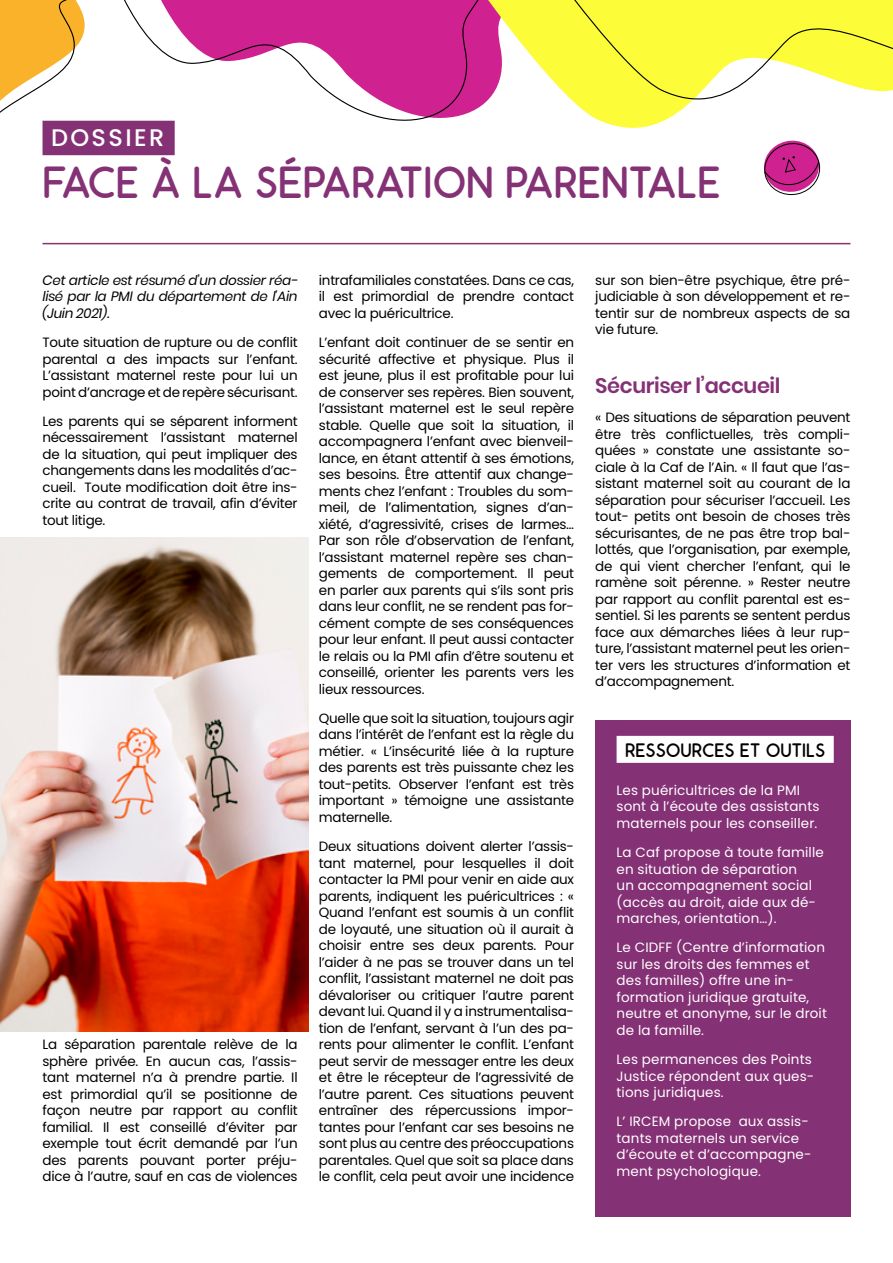
<style>
.page{position:relative;width:893px;height:1263px;background:#fff}
.page>*{position:absolute;margin:0;border:0;box-sizing:border-box;transform-origin:0 0}
.t1{font:45px "Odin Rounded";color:#853175}
.t2{font:500 24px "Poppins";letter-spacing:.1em;color:#fff}
.t3{font:600 21px "Poppins";letter-spacing:-.02em;color:#853175}
.t4{font:19.5px "Odin Rounded";color:#000}
.t5{font:13.5px/16.5px "Poppins";letter-spacing:-.02em;color:#000;text-align:justify}
.t6{font:13.5px/16.5px "Poppins";letter-spacing:.01em;color:#fff}
.t7{font:italic 13.5px/16.5px "Poppins";letter-spacing:-.02em;color:#000;text-align:justify}
</style>
<div class="page">
<svg style="left:764px;top:150px;width:57px;height:46px"></svg>
<div style="left:43px;top:121px;width:132px;height:34px;background:#853175"></div>
<hr style="left:43px;top:243px;width:807px;height:1px;background:#853175">
<svg style="left:156px;top:0;width:329px;height:148px"></svg>
<svg style="left:0;top:0;width:156px;height:245px"></svg>
<svg style="left:485px;top:0;width:329px;height:150px"></svg>
<svg style="left:549px;top:0;width:344px;height:121px"></svg>
<img style="left:0;top:538px;width:308px;height:493px">
<div style="left:595px;top:720px;width:255px;height:497px;background:#853175"></div>
<div style="left:617px;top:736px;width:217px;height:27px;background:#fff"></div>
<h2 class="t2" style="left:51px;top:124px;width:115px">DOSSIER</h2>
<h1 class="t1" style="left:43px;top:157px;width:680px">FACE À LA SÉPARATION PARENTALE</h1>
<p class="t7" style="left:43px;top:272px;width:257px">Cet article est résumé d’un dossier réa&shy;lisé par la PMI du département de l’Ain (Juin 2021).</p>
<p class="t5" style="left:43px;top:334px;width:257px">Toute situation de rupture ou de conflit parental a des impacts sur l’enfant.<br>L’assistant maternel reste pour lui un point d’ancrage et de repère sécurisant.</p>
<p class="t5" style="left:43px;top:413px;width:257px">Les parents qui se séparent informent nécessairement l’assistant maternel de la situation, qui peut impliquer des changements dans les modalités d’ac&shy;cueil. Toute modification doit être ins&shy;crite au contrat de travail, afin d’éviter tout litige.</p>
<p class="t5" style="left:43px;top:1036px;width:257px">La séparation parentale relève de la sphère privée. En aucun cas, l’assis&shy;tant maternel n’a à prendre partie. Il est primordial qu’il se positionne de façon neutre par rapport au conflit familial. Il est conseillé d’éviter par exemple tout écrit demandé par l’un des parents pouvant porter préju&shy;dice à l’autre, sauf en cas de violences</p>
<p class="t5" style="left:319px;top:272px;width:257px">intrafamiliales constatées. Dans ce cas, il est primordial de prendre contact avec la puéricultrice.</p>
<p class="t5" style="left:319px;top:334px;width:257px">L’enfant doit continuer de se sentir en sécurité affective et physique. Plus il est jeune, plus il est profitable pour lui de conserver ses repères. Bien souvent, l’assistant maternel est le seul repère stable. Quelle que soit la situation, il accompagnera l’enfant avec bienveil&shy;lance, en étant attentif à ses émotions, ses besoins. Être attentif aux change&shy;ments chez l’enfant : Troubles du som&shy;meil, de l’alimentation, signes d’an&shy;xiété, d’agressivité, crises de larmes… Par son rôle d’observation de l’enfant, l’assistant maternel repère ses chan&shy;gements de comportement. Il peut en parler aux parents qui s’ils sont pris dans leur conflit, ne se rendent pas for&shy;cément compte de ses conséquences pour leur enfant. Il peut aussi contacter le relais ou la PMI afin d’être soutenu et conseillé, orienter les parents vers les lieux ressources.</p>
<p class="t5" style="left:319px;top:710px;width:257px">Quelle que soit la situation, toujours agir dans l’intérêt de l’enfant est la règle du métier. « L’insécurité liée à la rupture des parents est très puissante chez les tout-petits. Observer l’enfant est très important » témoigne une assistante maternelle.</p>
<p class="t5" style="left:319px;top:838px;width:257px">Deux situations doivent alerter l’assis&shy;tant maternel, pour lesquelles il doit contacter la PMI pour venir en aide aux parents, indiquent les puéricultrices : « Quand l’enfant est soumis à un conflit de loyauté, une situation où il aurait à choisir entre ses deux parents. Pour l’aider à ne pas se trouver dans un tel conflit, l’assistant maternel ne doit pas dévaloriser ou critiquer l’autre parent devant lui. Quand il y a instrumentalisa&shy;tion de l’enfant, servant à l’un des pa&shy;rents pour alimenter le conflit. L’enfant peut servir de messager entre les deux et être le récepteur de l’agressivité de l’autre parent. Ces situations peuvent entraîner des répercussions impor&shy;tantes pour l’enfant car ses besoins ne sont plus au centre des préoccupations parentales. Quel que soit sa place dans le conflit, cela peut avoir une incidence</p>
<p class="t5" style="left:595px;top:272px;width:257px">sur son bien-être psychique, être pré&shy;judiciable à son développement et re&shy;tentir sur de nombreux aspects de sa vie future.</p>
<h3 class="t3" style="left:595px;top:373px;width:187px">Sécuriser l’accueil</h3>
<p class="t5" style="left:595px;top:409px;width:257px">« Des situations de séparation peuvent être très conflictuelles, très compli&shy;quées » constate une assistante so&shy;ciale à la Caf de l’Ain. « Il faut que l’as&shy;sistant maternel soit au courant de la séparation pour sécuriser l’accueil. Les tout- petits ont besoin de choses très sécurisantes, de ne pas être trop bal&shy;lottés, que l’organisation, par exemple, de qui vient chercher l’enfant, qui le ramène soit pérenne. » Rester neutre par rapport au conflit parental est es&shy;sentiel. Si les parents se sentent perdus face aux démarches liées à leur rup&shy;ture, l’assistant maternel peut les orien&shy;ter vers les structures d’information et d’accompagnement.</p>
<h3 class="t4" style="left:625px;top:739px;width:202px">RESSOURCES ET OUTILS</h3>
<p class="t6" style="left:617px;top:782px;width:204px">Les puéricultrices de la PMI sont à l’écoute des assistants maternels pour les conseiller.</p>
<p class="t6" style="left:617px;top:844px;width:209px">La Caf propose à toute famille en situation de séparation<br>un accompagnement social (accès au droit, aide aux dé&shy;marches, orientation…).</p>
<p class="t6" style="left:617px;top:939px;width:212px">Le CIDFF (Centre d’information sur les droits des femmes et des familles) offre une in&shy;formation juridique gratuite, neutre et anonyme, sur le droit de la famille.</p>
<p class="t6" style="left:617px;top:1051px;width:199px">Les permanences des Points<br>Justice répondent aux ques&shy;tions juridiques.</p>
<p class="t6" style="left:617px;top:1113px;width:196px">L’ IRCEM propose aux assis&shy;tants maternels un service d’écoute et d’accompagne&shy;ment psychologique.</p>
</div>
